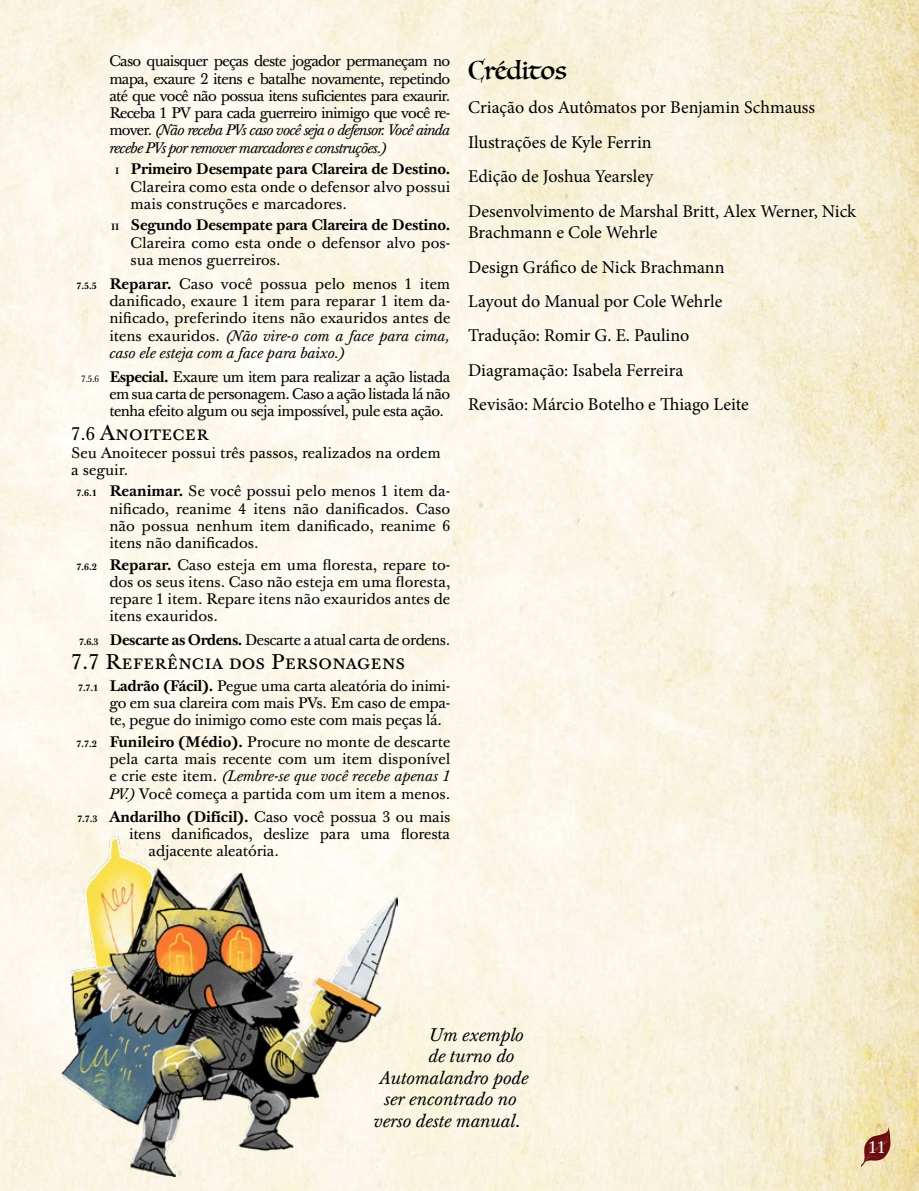
<style>
.page{position:relative;width:919px;height:1191px;background:#fff}
.page>*{position:absolute;margin:0;border:0;box-sizing:border-box;transform-origin:0 0}
.t1{font:25.5px "Luminari";color:#000}
.t2{font:21px "Baskerville Ten Pro";color:#000}
.t3{font:18px/34.3px "Minion Pro";color:#000}
.t4{font:italic 18px "Baskerville Ten Pro";color:#000}
.t5{font:16.5px "Baskerville Ten Pro";color:#fff}
.t6{font:15px/17.2px "Baskerville Ten Pro";color:#000;text-align:justify}
.s1{font-style:italic}
.s2{font-weight:700;font-size:9px}
.s3{font-weight:700}
.s4{font-size:9px}
.s5{font-size:18px}
</style>
<div class="page">
<img style="left:0;top:0;width:918px;height:1191px">
<svg style="left:860px;top:1126px;width:30px;height:41px"></svg>
<img style="left:62px;top:804px;width:336px;height:372px">
<p class="t6" style="left:109px;top:53px;width:342px">Caso quaisquer peças deste jogador permaneçam no mapa, exaure 2 itens e batalhe novamente, repetindo até que você não possua itens suficientes para exaurir.<br>Receba 1 PV para cada guerreiro inimigo que você re&shy;mover. <span class="s1">(Não receba PVs caso você seja o defensor. Você ainda recebe PVs por remover marcadores e construções.)</span></p>
<p class="t6" style="left:131px;top:161px;width:321px;text-indent:-15px"><span class="s2">I</span> <span class="s3">Primeiro Desempate para Clareira de Destino.<br></span>Clareira como esta onde o defensor alvo possui mais construções e marcadores.</p>
<p class="t6" style="left:131px;top:217px;width:321px;text-indent:-19px"><span class="s2">II</span> <span class="s3">Segundo Desempate para Clareira de Destino.<br></span>Clareira como esta onde o defensor alvo pos&shy;sua menos guerreiros.</p>
<p class="t6" style="left:109px;top:276px;width:342px;text-indent:-33px"><span class="s2">7.5.5</span> <span class="s3">Reparar.</span> Caso você possua pelo menos 1 item danificado, exaure 1 item para reparar 1 item da&shy;nificado, preferindo itens não exauridos antes de itens exauridos. <span class="s1">(Não vire-o com a face para cima, caso ele esteja com a face para baixo.)</span></p>
<p class="t6" style="left:109px;top:369px;width:342px;text-indent:-28px"><span class="s4">7.5.6</span> <span class="s3">Especial.</span> Exaure um item para realizar a ação listada em sua carta de personagem. Caso a ação listada lá não tenha efeito algum ou seja impossível, pule esta ação.</p>
<h2 class="t2" style="left:71px;top:420px;width:139px"><span class="s5">7.6</span> Anoitecer</h2>
<p class="t6" style="left:71px;top:444px;width:371px">Seu Anoitecer possui três passos, realizados na ordem a seguir.</p>
<p class="t6" style="left:109px;top:483px;width:342px;text-indent:-33px"><span class="s2">7.6.1</span> <span class="s3">Reanimar.</span> Se você possui pelo menos 1 item da&shy;nificado, reanime 4 itens não danificados. Caso não possua nenhum item danificado, reanime 6 itens não danificados.</p>
<p class="t6" style="left:109px;top:556px;width:342px;text-indent:-33px"><span class="s2">7.6.2</span> <span class="s3">Reparar.</span> Caso esteja em uma floresta, repare to&shy;dos os seus itens. Caso não esteja em uma floresta, repare 1 item. Repare itens não exauridos antes de itens exauridos.</p>
<p class="t6" style="left:79px;top:632px;width:372px"><span class="s2">7.6.3</span> <span class="s3">Descarte as Ordens.</span> Descarte a atual carta de ordens.</p>
<h2 class="t2" style="left:71px;top:649px;width:336px">7.7 Referência dos Personagens</h2>
<p class="t6" style="left:109px;top:678px;width:342px;text-indent:-31px"><span class="s2">7.7.1</span> <span class="s3">Ladrão (Fácil).</span> Pegue uma carta aleatória do inimi&shy;go em sua clareira com mais PVs. Em caso de empa&shy;te, pegue do inimigo como este com mais peças lá.</p>
<p class="t6" style="left:109px;top:734px;width:342px;text-indent:-33px"><span class="s2">7.7.2</span> <span class="s3">Funileiro (Médio).</span> Procure no monte de descarte pela carta mais recente com um item disponível e crie este item. <span class="s1">(Lembre-se que você recebe apenas 1<br>PV.)</span> Você começa a partida com um item a menos.</p>
<p class="t6" style="left:77px;top:809px;width:374px"><span class="s2">7.7.3</span> <span class="s3">Andarilho (Difícil).</span> Caso você possua 3 ou mais</p>
<p class="t6" style="left:129px;top:825px;width:322px">itens danificados, deslize para uma floresta</p>
<p class="t6" style="left:149px;top:842px;width:132px">adjacente aleatória.</p>
<h1 class="t1" style="left:468px;top:48px;width:101px">Créditos</h1>
<p class="t3" style="left:468px;top:91px;width:389px">Criação dos Autômatos por Benjamin Schmauss Ilustrações de Kyle Ferrin<br>Edição de Joshua Yearsley<br>Desenvolvimento de Marshal Britt, Alex Werner, Nick</p>
<p class="t3" style="left:468px;top:215px;width:282px">Brachmann e Cole Wehrle<br>Design Gráfico de Nick Brachmann<br>Layout do Manual por Cole Wehrle<br>Tradução: Romir G. E. Paulino<br>Diagramação: Isabela Ferreira<br>Revisão: Márcio Botelho e Thiago Leite</p>
<p class="t4" style="left:429px;top:1023px;width:96px">Um exemplo</p>
<p class="t4" style="left:428px;top:1045px;width:88px">de turno do</p>
<p class="t4" style="left:380px;top:1066px;width:150px">Automalandro pode</p>
<p class="t4" style="left:384px;top:1088px;width:134px">ser encontrado no</p>
<p class="t4" style="left:374px;top:1110px;width:149px">verso deste manual.</p>
<p class="t5" style="left:868px;top:1137px;width:19px">11</p>
</div>
